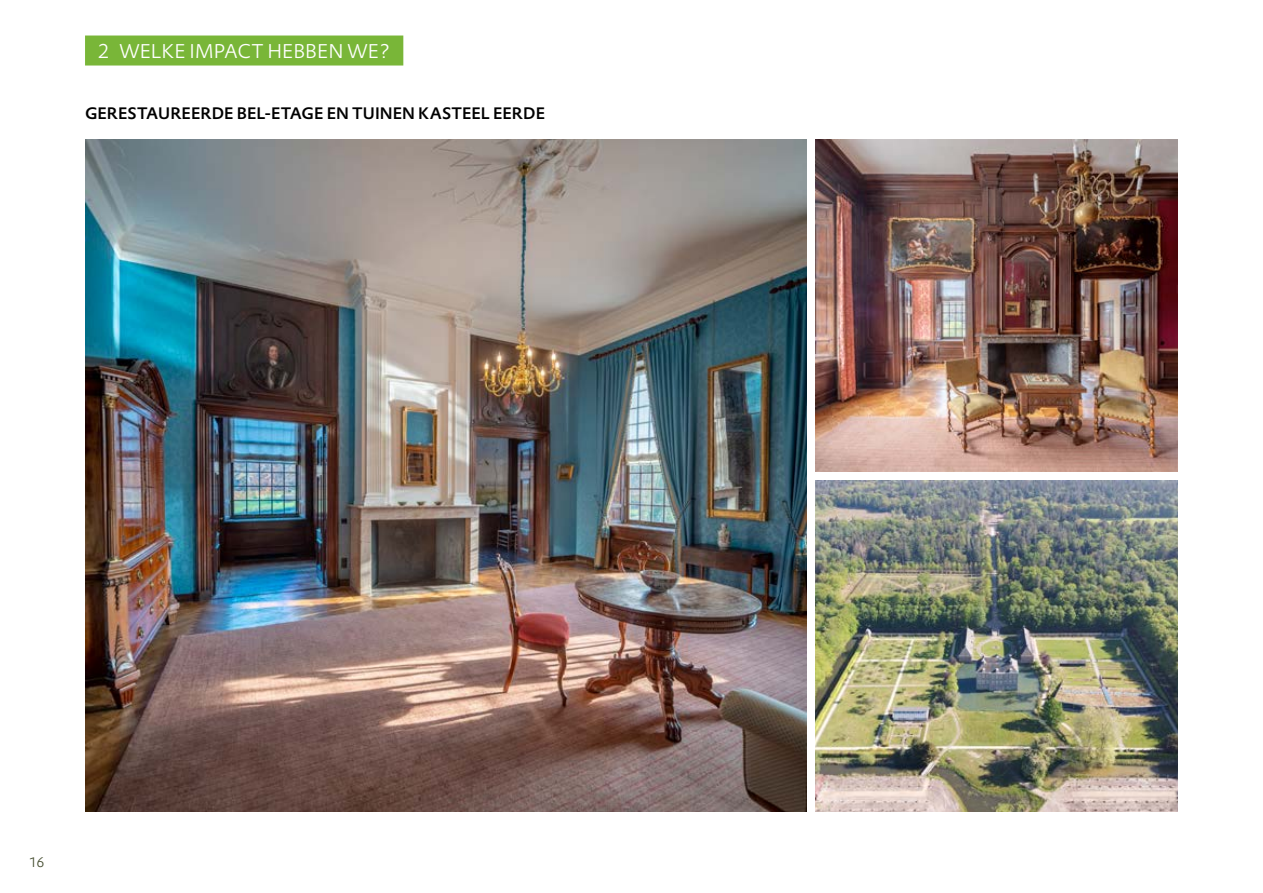
<style>
.page{position:relative;width:1263px;height:893px;background:#fff}
.page>*{position:absolute;margin:0;border:0;box-sizing:border-box;transform-origin:0 0}
.t1{font:300 19.5px "DTL Prokyon TOT";color:#fff}
._01_Hoofdstuk_onderk{font:500 16.35px "DTL Prokyon TOT";color:#000}
.t2{font:300 13.5px "DTL Prokyon TOT";color:#464e31}
</style>
<div class="page">
<img style="left:85px;top:140px;width:721px;height:672px">
<img style="left:815px;top:140px;width:363px;height:332px">
<img style="left:815px;top:480px;width:362px;height:332px">
<div style="left:85px;top:36px;width:318px;height:30px;background:#79b638"></div>
<p class="t1" style="left:98px;top:39px;width:294px">2 WELKE IMPACT HEBBEN WE?</p>
<p class="_01_Hoofdstuk_onderk" style="left:85px;top:102px;width:462px">GERESTAUREERDE BEL-ETAGE EN TUINEN KASTEEL EERDE</p>
<p class="t2" style="left:29px;top:854px;width:17px">16</p>
</div>
